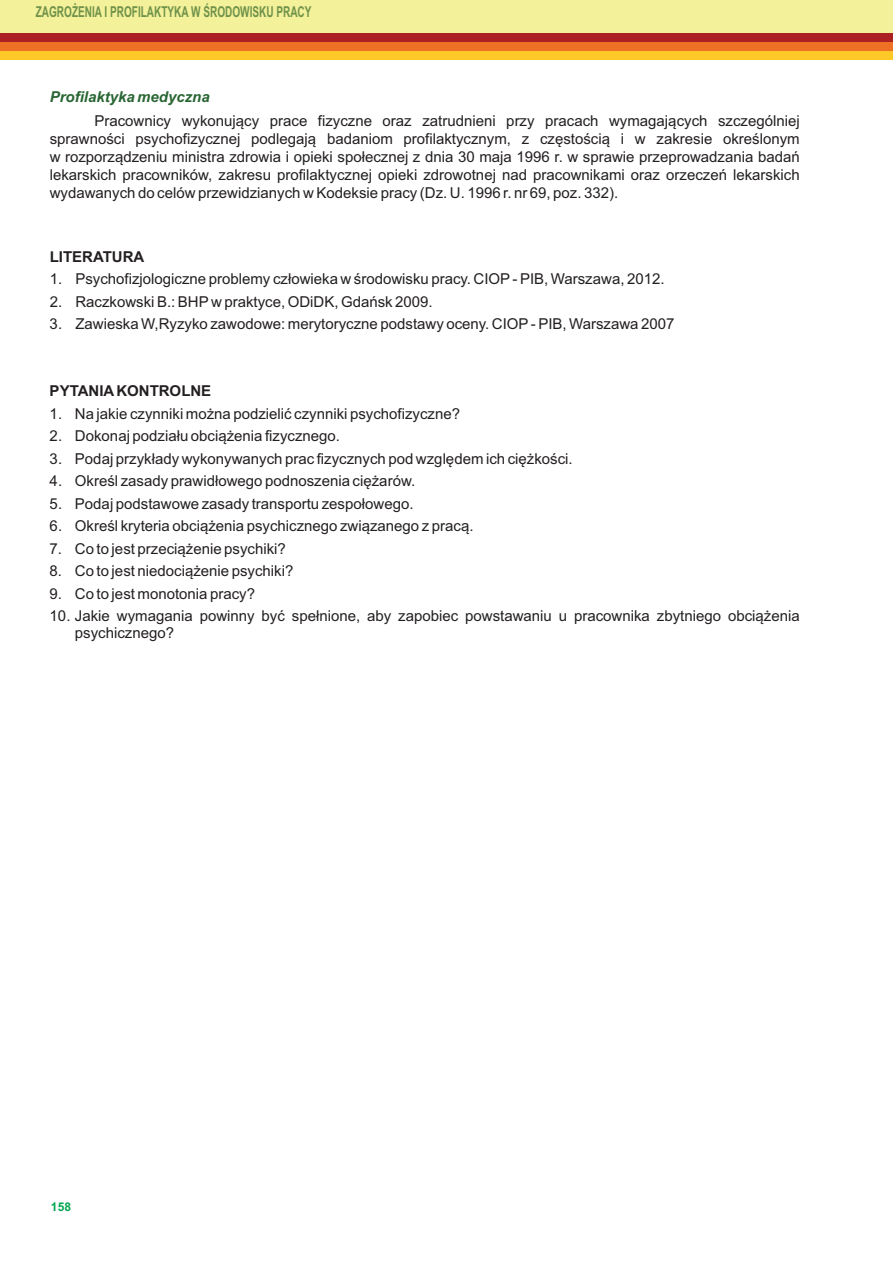
<style>
.page{position:relative;width:893px;height:1263px;background:#fff}
.page>*{position:absolute;margin:0;border:0;box-sizing:border-box;transform-origin:0 0}
.t1{font:15px/18px "Arial";color:#231f20;text-align:justify}
.t2{font:700 15px "Arial Narrow";color:#70924b;scale:.82 1}
.t3{font:700 15px "Arial";color:#231f20}
.t4{font:italic 700 15px "Arial";color:#296633}
.t5{font:700 12px "Arial";color:#00a54f}
</style>
<div class="page">
<div style="left:0;top:0;width:893px;height:35px;background:#f3f199"></div>
<div style="left:0;top:51px;width:893px;height:9px;background:#fec829"></div>
<div style="left:0;top:42px;width:893px;height:9px;background:#ed7025"></div>
<div style="left:0;top:33px;width:893px;height:9px;background:#ab2023"></div>
<p class="t2" style="left:36px;top:6px;width:338px">ZAGROŻENIA I PROFILAKTYKA W ŚRODOWISKU PRACY</p>
<p class="t4" style="left:50px;top:91px;width:162px">Profilaktyka medyczna</p>
<p class="t1" style="left:50px;top:113px;width:752px;text-indent:45px">Pracownicy wykonujący prace fizyczne oraz zatrudnieni przy pracach wymagających szczególniej sprawności psychofizycznej podlegają badaniom profilaktycznym, z częstością i w zakresie określonym w rozporządzeniu ministra zdrowia i opieki społecznej z dnia 30 maja 1996 r. w sprawie przeprowadzania badań lekarskich pracowników, zakresu profilaktycznej opieki zdrowotnej nad pracownikami oraz orzeczeń lekarskich wydawanych do celów przewidzianych w Kodeksie pracy (Dz. U. 1996 r. nr 69, poz. 332).</p>
<p class="t3" style="left:50px;top:251px;width:96px">LITERATURA</p>
<p class="t1" style="left:50px;top:271px;width:616px">1. Psychofizjologiczne problemy człowieka w środowisku pracy. CIOP- PIB, Warszawa, 2012.</p>
<p class="t1" style="left:50px;top:294px;width:385px">2. Raczkowski B.: BHP w praktyce, ODiDK, Gdańsk 2009.</p>
<p class="t1" style="left:50px;top:316px;width:626px">3. Zawieska W,Ryzyko zawodowe: merytoryczne podstawy oceny. CIOP- PIB, Warszawa 2007</p>
<p class="t3" style="left:50px;top:385px;width:163px">PYTANIAKONTROLNE</p>
<p class="t1" style="left:50px;top:406px;width:412px">1. Na jakie czynniki można podzielić czynniki psychofizyczne?</p>
<p class="t1" style="left:50px;top:429px;width:292px">2. Dokonaj podziału obciążenia fizycznego.</p>
<p class="t1" style="left:50px;top:451px;width:525px">3. Podaj przykłady wykonywanych prac fizycznych pod względem ich ciężkości.</p>
<p class="t1" style="left:50px;top:474px;width:367px">4. Określ zasady prawidłowego podnoszenia ciężarów.</p>
<p class="t1" style="left:50px;top:496px;width:365px">5. Podaj podstawowe zasady transportu zespołowego.</p>
<p class="t1" style="left:50px;top:519px;width:425px">6. Określ kryteria obciążenia psychicznego związanego z pracą.</p>
<p class="t1" style="left:50px;top:541px;width:238px">7. Co to jest przeciążenie psychiki?</p>
<p class="t1" style="left:50px;top:564px;width:245px">8. Co to jest niedociążenie psychiki?</p>
<p class="t1" style="left:50px;top:586px;width:207px">9. Co to jest monotonia pracy?</p>
<p class="t1" style="left:75px;top:609px;width:726px;line-height:16.8px;text-indent:-25px">10. Jakie wymagania powinny być spełnione, aby zapobiec powstawaniu u pracownika zbytniego obciążenia psychicznego?</p>
<p class="t5" style="left:51px;top:1202px;width:22px">158</p>
</div>
